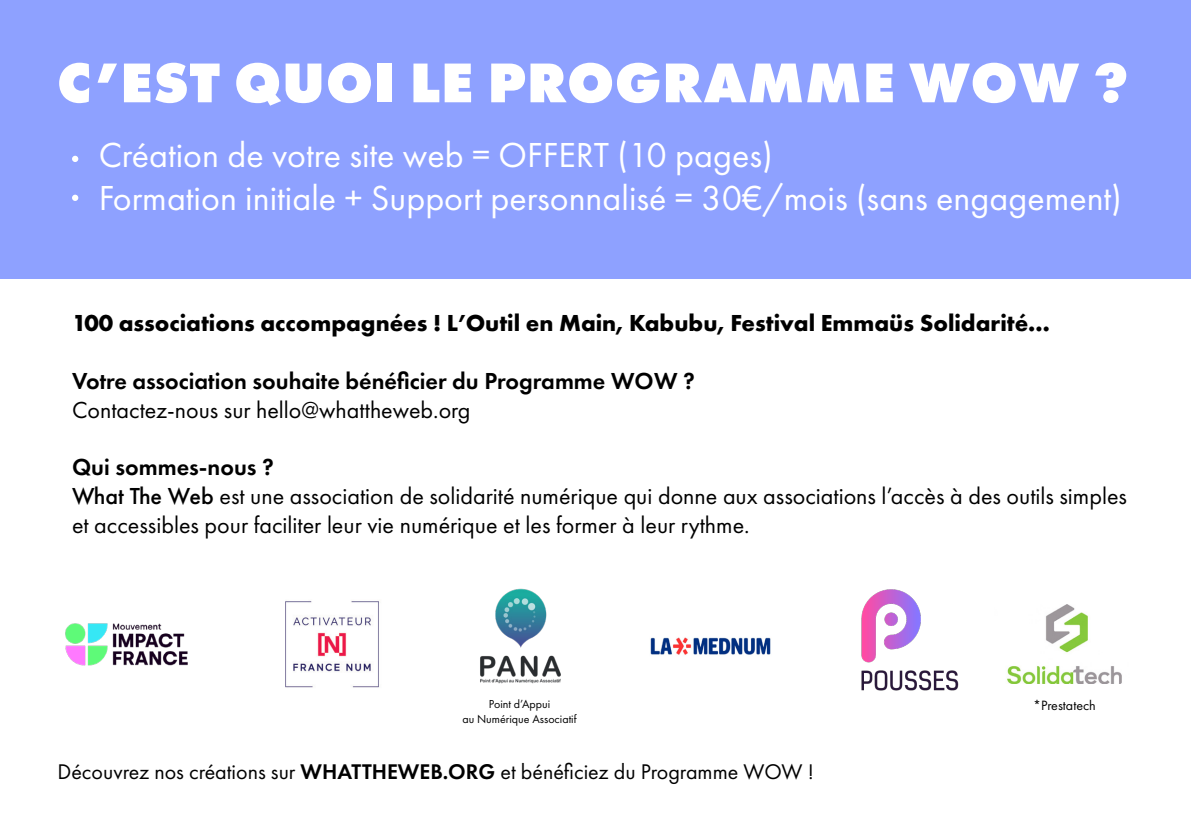
<style>
.page{position:relative;width:1191px;height:840px;background:#fff}
.page>*{position:absolute;margin:0;border:0;box-sizing:border-box;transform-origin:0 0}
.t1{font:800 58px "Futura PT";letter-spacing:.01em;color:#fff}
.t2{font:36px "Futura PT";color:#fff}
.t3{font:24px/28.8px "Futura PT";color:#000}
.t4{font:700 24px "Futura PT";color:#000}
.t5{font:600 24px "Futura PT";color:#000}
.t6{font:22px "Futura PT";color:#000}
.t7{font:14px "Futura PT";color:#000}
.t8{font:12px "Futura PT";color:#000}
.s1{font-weight:500}
.s2{font-weight:600}
</style>
<div class="page">
<div style="left:0;top:0;width:1191px;height:278px;background:#8ea1ff"></div>
<img style="left:1007px;top:604px;width:115px;height:79px">
<img style="left:480px;top:588px;width:81px;height:96px">
<img style="left:285px;top:601px;width:94px;height:87px">
<img style="left:861px;top:589px;width:98px;height:102px">
<img style="left:65px;top:623px;width:123px;height:43px">
<img style="left:650px;top:637px;width:121px;height:18px">
<svg style="left:72px;top:156px;width:6px;height:6px"></svg>
<div style="left:72px;top:194px;width:6px;height:7px;background:#fff;border-radius:50%"></div>
<p class="t1" style="left:57px;top:46px;width:1073px">C’EST QUOI LE PROGRAMME WOW ?</p>
<p class="t2" style="left:99px;top:133px;width:675px">Création de votre site web = OFFERT (10 pages)</p>
<p class="t2" style="left:99px;top:176px;width:1024px">Formation initiale + Support personnalisé = 30€/mois (sans engagement)</p>
<p class="t4" style="left:72px;top:307px;width:979px">100 associations accompagnées ! L’Outil en Main, Kabubu, Festival Emmaüs Solidarité…</p>
<p class="t5" style="left:72px;top:365px;width:624px">Votre association souhaite bénéficier du Programme WOW ?</p>
<p class="t3" style="left:72px;top:395px;width:400px">Contactez-nous sur hello@whattheweb.org</p>
<p class="t5" style="left:72px;top:452px;width:203px">Qui sommes-nous ?</p>
<p class="t3" style="left:72px;top:481px;width:1056px"><span class="s1">What The Web</span> est une association de solidarité numérique qui donne aux associations l’accès à des outils simples et accessibles pour faciliter leur vie numérique et les former à leur rythme.</p>
<p class="t8" style="left:489px;top:696px;width:63px">Point d’Appui</p>
<p class="t8" style="left:462px;top:711px;width:116px">au Numérique Associatif</p>
<p class="t6" style="left:57px;top:758px;width:758px">Découvrez nos créations sur <span class="s2">WHATTHEWEB.ORG</span> et bénéficiez du Programme WOW !</p>
<p class="t7" style="left:1033px;top:696px;width:64px">*Prestatech</p>
</div>
